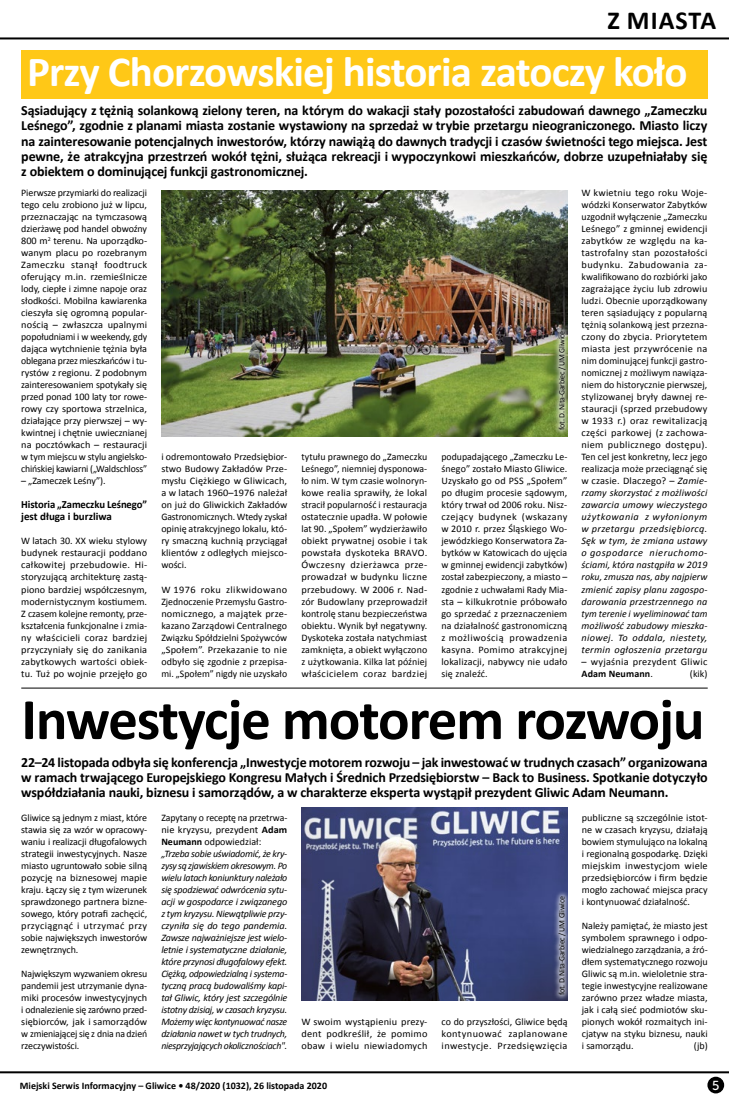
<style>
.page{position:relative;width:729px;height:1098px;background:#fff}
.page>*{position:absolute;margin:0;border:0;box-sizing:border-box;transform-origin:0 0}
.t1{font:700 59px "Calibri";letter-spacing:-.03em;color:#000}
.t2{font:700 43px "Calibri";letter-spacing:-.02em;color:#fff}
.t3{font:700 26px "Calibri";letter-spacing:.04em;color:#000}
.t4{font:700 14px/15px "Calibri";letter-spacing:-.01em;color:#000;text-align:justify}
.t5{font:13px "Museo Sans 500";color:#fff}
.t6{font:700 11px/12px "Calibri";letter-spacing:-.005em;color:#000}
.t7{font:10px/12px "Calibri";letter-spacing:.005em;color:#000;text-align:justify}
.t8{font:italic 10px/12px "Calibri";letter-spacing:-.02em;color:#000}
.t9{font:700 10px "Calibri";color:#000}
.t10{font:10px/12px "Calibri";letter-spacing:.025em;color:#000}
.t11{font:8px "Calibri";letter-spacing:-.03em;color:#000}
.s1{font-style:italic}
.s2{font-weight:700}
.s3{font-style:normal}
.s4{font-weight:700;font-style:normal}
</style>
<div class="page">
<hr style="left:0;top:37px;width:729px;height:2px;background:#000">
<hr style="left:0;top:1070px;width:729px;height:2px;background:#000">
<div style="left:707px;top:1076px;width:17px;height:16px;background:#000;border-radius:50%"></div>
<hr style="left:21px;top:687px;width:686px;height:1px;background:#000">
<div style="left:21px;top:51px;width:686px;height:48px;background:#ffc817"></div>
<img style="left:301px;top:807px;width:266px;height:192px">
<img style="left:161px;top:190px;width:406px;height:246px">
<div style="left:552px;top:324px;width:19px;height:111px;background:#fff;opacity:.75"></div>
<div style="left:552px;top:889px;width:19px;height:111px;background:#fff;opacity:.75"></div>
<h3 class="t3" style="left:607px;top:4px;width:110px">z miasta</h3>
<h2 class="t2" style="left:27px;top:45px;width:662px">Przy Chorzowskiej historia zatoczy koło</h2>
<p class="t4" style="left:21px;top:103px;width:687px">Sąsiadujący z tężnią solankową zielony teren, na którym do wakacji stały pozostałości zabudowań dawnego „Zameczku Leśnego”, zgodnie z planami miasta zostanie wystawiony na sprzedaż w trybie przetargu nieograniczonego. Miasto liczy na zainteresowanie potencjalnych inwestorów, którzy nawiążą do dawnych tradycji i czasów świetności tego miejsca. Jest pewne, że atrakcyjna przestrzeń wokół tężni, służąca rekreacji i wypoczynkowi mieszkańców, dobrze uzupełniałaby się z obiektem o dominującej funkcji gastronomicznej.</p>
<p class="t7" style="left:21px;top:187px;width:127px">Pierwsze przymiarki do realizacji tego celu zrobiono już w lipcu, przeznaczając na tymczasową dzierżawę pod handel obwoźny 800 m<sup>2</sup> terenu. Na uporządko&shy;wanym placu po rozebranym Zameczku stanął foodtruck oferujący m.in. rzemieślnicze lody, ciepłe i zimne napoje oraz słodkości. Mobilna kawiarenka cieszyła się ogromną popular&shy;nością – zwłaszcza upalnymi popołudniami i w weekendy, gdy dająca wytchnienie tężnia była oblegana przez mieszkańców i tu&shy;rystów z regionu. Z podobnym zainteresowaniem spotykały się przed ponad 100 laty tor rowe&shy;rowy czy sportowa strzelnica, działające przy pierwszej – wy&shy;kwintnej i chętnie uwiecznianej na pocztówkach – restauracji w tym miejscu w stylu angielsko&shy;chińskiej kawiarni („Waldschloss”</p>
<p class="t7" style="left:21px;top:475px;width:86px">– „Zameczek Leśny”).</p>
<p class="t6" style="left:21px;top:498px;width:127px">Historia „Zameczku Leśnego” jest długa i burzliwa</p>
<p class="t7" style="left:21px;top:535px;width:127px">W latach 30. XX wieku stylowy budynek restauracji poddano całkowitej przebudowie. Hi&shy;storyzującą architekturę zastą&shy;piono bardziej współczesnym, modernistycznym kostiumem.<br>Z czasem kolejne remonty, prze&shy;kształcenia funkcjonalne i zmia&shy;ny właścicieli coraz bardziej przyczyniały się do zanikania zabytkowych wartości obiek&shy;tu. Tuż po wojnie przejęło go</p>
<p class="t7" style="left:581px;top:187px;width:127px">W kwietniu tego roku Woje&shy;wódzki Konserwator Zabytków uzgodnił wyłączenie „Zameczku Leśnego” z gminnej ewidencji zabytków ze względu na ka&shy;tastrofalny stan pozostałości budynku. Zabudowania za&shy;kwalifikowano do rozbiórki jako zagrażające życiu lub zdrowiu ludzi. Obecnie uporządkowany teren sąsiadujący z popularną tężnią solankową jest przezna&shy;czony do zbycia. Priorytetem miasta jest przywrócenie na nim dominującej funkcji gastro&shy;nomicznej z możliwym nawiąza&shy;niem do historycznie pierwszej, stylizowanej bryły dawnej re&shy;stauracji (sprzed przebudowy w 1933 r.) oraz rewitalizacją części parkowej (z zachowa&shy;niem publicznego dostępu).<br>Ten cel jest konkretny, lecz jego realizacja może przeciągnąć się w czasie. Dlaczego? – <span class="s1">Zamie&shy;rzamy skorzystać z możliwości zawarcia umowy wieczystego użytkowania z wyłonionym w przetargu przedsiębiorcą.<br>Sęk w tym, że zmiana ustawy o gospodarce nieruchomo&shy;ściami, która nastąpiła w 2019 roku, zmusza nas, aby najpierw zmienić zapisy planu zagospo&shy;darowania przestrzennego na tym terenie i wyeliminować tam możliwość zabudowy mieszka&shy;niowej. To oddala, niestety, termin ogłoszenia przetargu</span></p>
<p class="t10" style="left:581px;top:655px;width:127px">– wyjaśnia prezydent Gliwic<br><span class="s2">Adam Neumann</span>.</p>
<p class="t11" style="left:556px;top:429px;width:100px;rotate:-90deg">fot. D. Nita-Garbiec / UM Gliwice</p>
<p class="t7" style="left:161px;top:451px;width:127px">i odremontowało Przedsiębior&shy;stwo Budowy Zakładów Prze&shy;mysłu Ciężkiego w Gliwicach, a w latach 1960–1976 należał on już do Gliwickich Zakładów Gastronomicznych. Wtedy zyskał opinię atrakcyjnego lokalu, któ&shy;ry smaczną kuchnią przyciągał klientów z odległych miejsco&shy;wości.</p>
<p class="t7" style="left:161px;top:583px;width:127px">W 1976 roku zlikwidowano Zjednoczenie Przemysłu Gastro&shy;nomicznego, a majątek prze&shy;kazano Zarządowi Centralnego Związku Spółdzielni Spożywców „Społem”. Przekazanie to nie odbyło się zgodnie z przepisa&shy;mi. „Społem” nigdy nie uzyskało</p>
<p class="t7" style="left:301px;top:451px;width:127px">tytułu prawnego do „Zameczku Leśnego”, niemniej dysponowa&shy;ło nim. W tym czasie wolnoryn&shy;kowe realia sprawiły, że lokal stracił popularność i restauracja ostatecznie upadła. W połowie lat 90. „Społem” wydzierżawiło obiekt prywatnej osobie i tak powstała dyskoteka BRAVO.<br>Ówczesny dzierżawca prze&shy;prowadzał w budynku liczne przebudowy. W 2006 r. Nad&shy;zór Budowlany przeprowadził kontrolę stanu bezpieczeństwa obiektu. Wynik był negatywny.<br>Dyskoteka została natychmiast zamknięta, a obiekt wyłączono z użytkowania. Kilka lat później właścicielem coraz bardziej</p>
<p class="t7" style="left:441px;top:451px;width:127px">podupadającego „Zameczku Le&shy;śnego” zostało Miasto Gliwice.<br>Uzyskało go od PSS „Społem” po długim procesie sądowym, który trwał od 2006 roku. Nisz&shy;czejący budynek (wskazany w 2010 r. przez Śląskiego Wo&shy;jewódzkiego Konserwatora Za&shy;bytków w Katowicach do ujęcia w gminnej ewidencji zabytków) został zabezpieczony, a miasto – zgodnie z uchwałami Rady Mia&shy;sta – kilkukrotnie próbowało go sprzedać z przeznaczeniem na działalność gastronomiczną z możliwością prowadzenia kasyna. Pomimo atrakcyjnej lokalizacji, nabywcy nie udało się znaleźć.</p>
<p class="t7" style="left:690px;top:667px;width:19px">(kik)</p>
<h1 class="t1" style="left:21px;top:681px;width:684px">Inwestycje motorem rozwoju</h1>
<p class="t4" style="left:21px;top:754px;width:688px">22–24 listopada odbyła się konferencja „Inwestycje motorem rozwoju – jak inwestować w trudnych czasach” organizowana w ramach trwającego Europejskiego Kongresu Małych i Średnich Przedsiębiorstw – Back to Business. Spotkanie dotyczyło współdziałania nauki, biznesu i samorządów, a w charakterze eksperta wystąpił prezydent Gliwic Adam Neumann.</p>
<p class="t7" style="left:21px;top:811px;width:127px">Gliwice są jednym z miast, które stawia się za wzór w opracowy&shy;waniu i realizacji długofalowych strategii inwestycyjnych. Nasze miasto ugruntowało sobie silną pozycję na biznesowej mapie kraju. Łączy się z tym wizerunek sprawdzonego partnera bizne&shy;sowego, który potrafi zachęcić, przyciągnąć i utrzymać przy sobie największych inwestorów zewnętrznych.</p>
<p class="t7" style="left:21px;top:967px;width:127px">Największym wyzwaniem okresu pandemii jest utrzymanie dyna&shy;miki procesów inwestycyjnych i odnalezienie się zarówno przed&shy;siębiorców, jak i samorządów w zmieniającej się z dnia na dzień rzeczywistości.</p>
<p class="t7" style="left:581px;top:811px;width:127px">publiczne są szczególnie istot&shy;ne w czasach kryzysu, działają bowiem stymulująco na lokalną i regionalną gospodarkę. Dzięki miejskim inwestycjom wiele przedsiębiorców i firm będzie mogło zachować miejsca pracy i kontynuować działalność.</p>
<p class="t7" style="left:581px;top:919px;width:127px">Należy pamiętać, że miasto jest symbolem sprawnego i odpo&shy;wiedzialnego zarządzania, a źró&shy;dłem systematycznego rozwoju Gliwic są m.in. wieloletnie stra&shy;tegie inwestycyjne realizowane zarówno przez władze miasta, jak i całą sieć podmiotów sku&shy;pionych wokół rozmaitych ini&shy;cjatyw na styku biznesu, nauki i samorządu.</p>
<p class="t8" style="left:161px;top:810px;width:127px"><span class="s3">Zapytany o receptę na przetrwa&shy;nie kryzysu, prezydent</span> <span class="s4">Adam Neumann</span> <span class="s3">odpowiedział: </span>„Trzeba sobie uświadomić, że kry&shy;zysy są zjawiskiem okresowym. Po wielu latach koniunktury należało się spodziewać odwrócenia sytu&shy;acji w gospodarce i związanego z tym kryzysu. Niewątpliwie przy&shy;czyniła się do tego pandemia.<br>Zawsze najważniejsze jest wielo&shy;letnie i systematyczne działanie, które przynosi długofalowy efekt.<br>Ciężką, odpowiedzialną i systema&shy;tyczną pracą budowaliśmy kapi&shy;tał Gliwic, który jest szczególnie istotny dzisiaj, w czasach kryzysu.<br>Możemy więc kontynuować nasze działania nawet w tych trudnych, niesprzyjających okolicznościach".</p>
<p class="t11" style="left:556px;top:994px;width:100px;rotate:-90deg">fot. D. Nita-Garbiec / UM Gliwice</p>
<p class="t7" style="left:301px;top:1015px;width:127px">W swoim wystąpieniu prezy&shy;dent podkreślił, że pomimo obaw i wielu niewiadomych</p>
<p class="t7" style="left:441px;top:1015px;width:127px">co do przyszłości, Gliwice będą kontynuować zaplanowane inwestycje. Przedsięwzięcia</p>
<p class="t7" style="left:693px;top:1039px;width:16px">(jb)</p>
<p class="t9" style="left:20px;top:1079px;width:309px">Miejski Serwis Informacyjny – Gliwice • 48/2020 (1032), 26 listopada 2020</p>
<h3 class="t5" style="left:712px;top:1077px;width:9px">5</h3>
</div>
